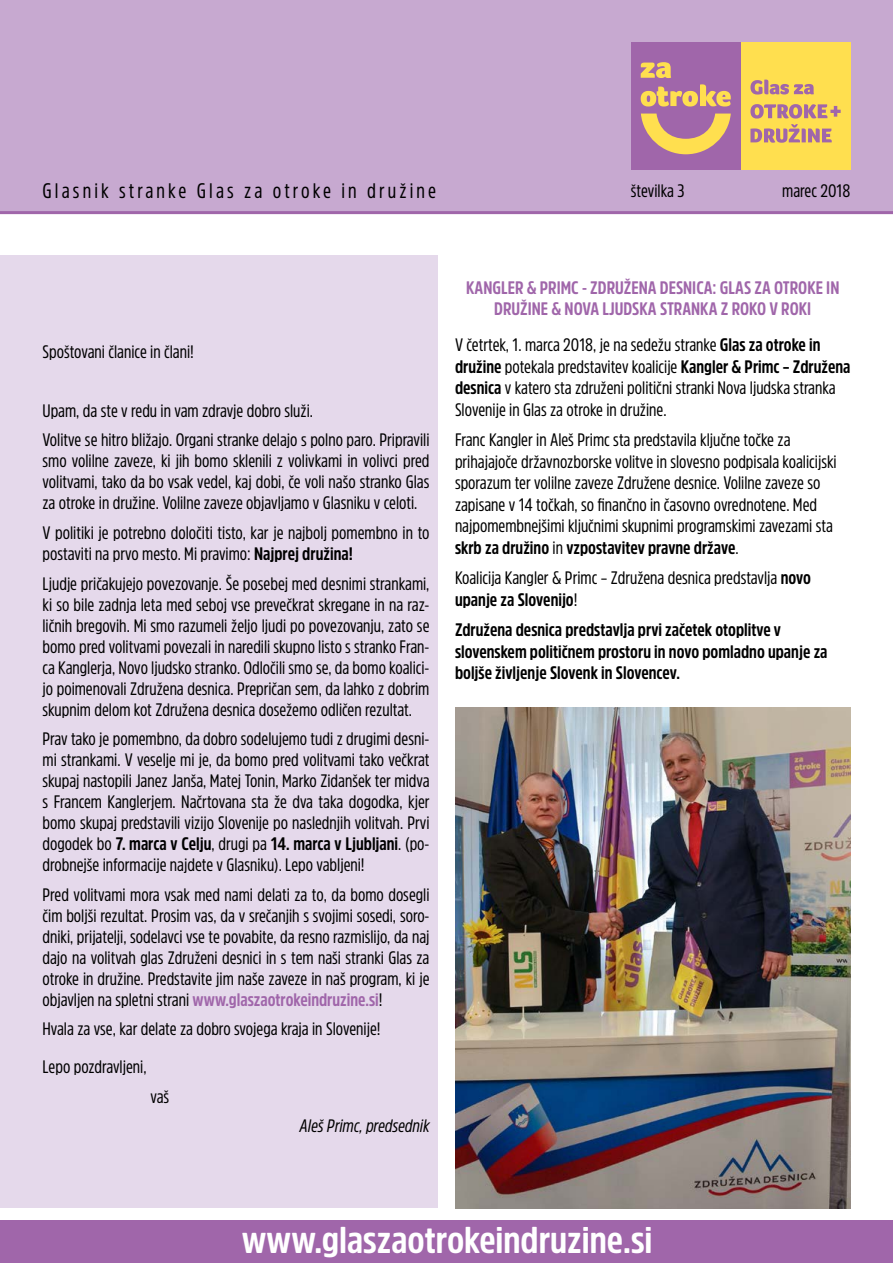
<style>
.page{position:relative;width:893px;height:1263px;background:#fff}
.page>*{position:absolute;margin:0;border:0;box-sizing:border-box;transform-origin:0 0}
.t1{font:700 37.05px "Amsi Pro Cond";color:#fff;scale:1.07 1}
.Navaden{font:21px "Amsi Pro Cond";letter-spacing:.15em;color:#000}
.BESEDILO{font:18px/21px "Amsi Pro Cond";color:#000;text-align:justify}
.Navaden-2{font:18px/21.6px "Amsi Pro Cond";color:#000}
.Navaden-3{font:700 18px/21.6px "Amsi Pro Cond";color:#000}
.BESEDILO-2{font:700 18px/21px "Amsi Pro Cond";color:#a066aa;text-align:center}
.BESEDILO-3{font:italic 18px "Amsi Pro Cond";color:#000}
.s1{font-weight:700}
.s2{font-weight:700;color:#a066aa}
</style>
<div class="page">
<div style="left:0;top:1220px;width:893px;height:43px;background:#a066aa"></div>
<div style="left:0;top:255px;width:438px;height:953px;background:#e5d9eb"></div>
<img style="left:455px;top:708px;width:395px;height:500px">
<div style="left:0;top:0;width:893px;height:214px;background:#c7a9d0"></div>
<div style="left:741px;top:43px;width:109px;height:127px;background:#ffdf4f"></div>
<svg style="left:750px;top:80px;width:64px;height:15px"></svg>
<svg style="left:750px;top:104px;width:91px;height:39px"></svg>
<div style="left:631px;top:43px;width:110px;height:127px;background:#a066aa"></div>
<svg style="left:641px;top:114px;width:90px;height:40px"></svg>
<svg style="left:641px;top:62px;width:30px;height:16px"></svg>
<svg style="left:641px;top:84px;width:90px;height:23px"></svg>
<p class="Navaden" style="left:43px;top:176px;width:395px">Glasnik stranke Glas za otroke in družine</p>
<p class="Navaden-2" style="left:631px;top:179px;width:55px">številka 3</p>
<p class="Navaden-2" style="left:782px;top:179px;width:70px">marec 2018</p>
<p class="BESEDILO" style="left:43px;top:341px;width:153px">Spoštovani članice in člani!</p>
<p class="BESEDILO" style="left:43px;top:400px;width:272px">Upam, da ste v redu in vam zdravje dobro služi.</p>
<p class="BESEDILO" style="left:43px;top:429px;width:388px">Volitve se hitro bližajo. Organi stranke delajo s polno paro. Pripravili smo volilne zaveze, ki jih bomo sklenili z volivkami in volivci pred volitvami, tako da bo vsak vedel, kaj dobi, če voli našo stranko Glas za otroke in družine. Volilne zaveze objavljamo v Glasniku v celoti.</p>
<p class="BESEDILO" style="left:43px;top:522px;width:388px">V politiki je potrebno določiti tisto, kar je najbolj pomembno in to postaviti na prvo mesto. Mi pravimo: <span class="s1">Najprej družina!</span></p>
<p class="BESEDILO" style="left:43px;top:572px;width:388px">Ljudje pričakujejo povezovanje. Še posebej med desnimi strankami, ki so bile zadnja leta med seboj vse prevečkrat skregane in na raz&shy;ličnih bregovih. Mi smo razumeli željo ljudi po povezovanju, zato se bomo pred volitvami povezali in naredili skupno listo s stranko Fran&shy;ca Kanglerja, Novo ljudsko stranko. Odločili smo se, da bomo koalici&shy;jo poimenovali Združena desnica. Prepričan sem, da lahko z dobrim skupnim delom kot Združena desnica dosežemo odličen rezultat.</p>
<p class="BESEDILO" style="left:43px;top:728px;width:388px">Prav tako je pomembno, da dobro sodelujemo tudi z drugimi desni&shy;mi strankami. V veselje mi je, da bomo pred volitvami tako večkrat skupaj nastopili Janez Janša, Matej Tonin, Marko Zidanšek ter midva s Francem Kanglerjem. Načrtovana sta že dva taka dogodka, kjer bomo skupaj predstavili vizijo Slovenije po naslednjih volitvah. Prvi dogodek bo <span class="s1">7. marca v Celju</span>, drugi pa <span class="s1">14. marca v Ljubljani</span>. (po&shy;drobnejše informacije najdete v Glasniku). Lepo vabljeni!</p>
<p class="BESEDILO" style="left:43px;top:883px;width:388px">Pred volitvami mora vsak med nami delati za to, da bomo dosegli čim boljši rezultat. Prosim vas, da v srečanjih s svojimi sosedi, soro&shy;dniki, prijatelji, sodelavci vse te povabite, da resno razmislijo, da naj dajo na volitvah glas Združeni desnici in s tem naši stranki Glas za otroke in družine. Predstavite jim naše zaveze in naš program, ki je objavljen na spletni strani <span class="s2">www.glaszaotrokeindruzine.si</span>!</p>
<p class="BESEDILO" style="left:43px;top:1018px;width:340px">Hvala za vse, kar delate za dobro svojega kraja in Slovenije!</p>
<p class="BESEDILO" style="left:43px;top:1056px;width:105px">Lepo pozdravljeni,</p>
<p class="BESEDILO" style="left:151px;top:1085px;width:20px">vaš</p>
<p class="BESEDILO-3" style="left:300px;top:1113px;width:131px">Aleš Primc, predsednik</p>
<p class="BESEDILO-2" style="left:466px;top:277px;width:375px">KANGLER &amp; PRIMC - ZDRUŽENA DESNICA: GLAS ZA OTROKE IN<br>DRUŽINE &amp; NOVA LJUDSKA STRANKA Z ROKO V ROKI</p>
<p class="Navaden-2" style="left:455px;top:333px;width:397px">V četrtek, 1. marca 2018, je na sedežu stranke <span class="s1">Glas za otroke in družine</span> potekala predstavitev koalicije <span class="s1">Kangler &amp; Primc – Združena desnica</span> v katero sta združeni politični stranki Nova ljudska stranka Slovenije in Glas za otroke in družine.</p>
<p class="Navaden-2" style="left:455px;top:428px;width:383px">Franc Kangler in Aleš Primc sta predstavila ključne točke za prihajajoče državnozborske volitve in slovesno podpisala koalicijski sporazum ter volilne zaveze Združene desnice. Volilne zaveze so zapisane v 14 točkah, so finančno in časovno ovrednotene. Med najpomembnejšimi ključnimi skupnimi programskimi zavezami sta <span class="s1">skrb za družino</span> in <span class="s1">vzpostavitev pravne države</span>.</p>
<p class="Navaden-2" style="left:455px;top:566px;width:358px">Koalicija Kangler &amp; Primc – Združena desnica predstavlja <span class="s1">novo upanje za Slovenijo</span>!</p>
<p class="Navaden-3" style="left:455px;top:618px;width:374px">Združena desnica predstavlja prvi začetek otoplitve v slovenskem političnem prostoru in novo pomladno upanje za boljše življenje Slovenk in Slovencev.</p>
<p class="t1" style="left:242px;top:1214px;width:385px">www.glaszaotrokeindruzine.si</p>
</div>
